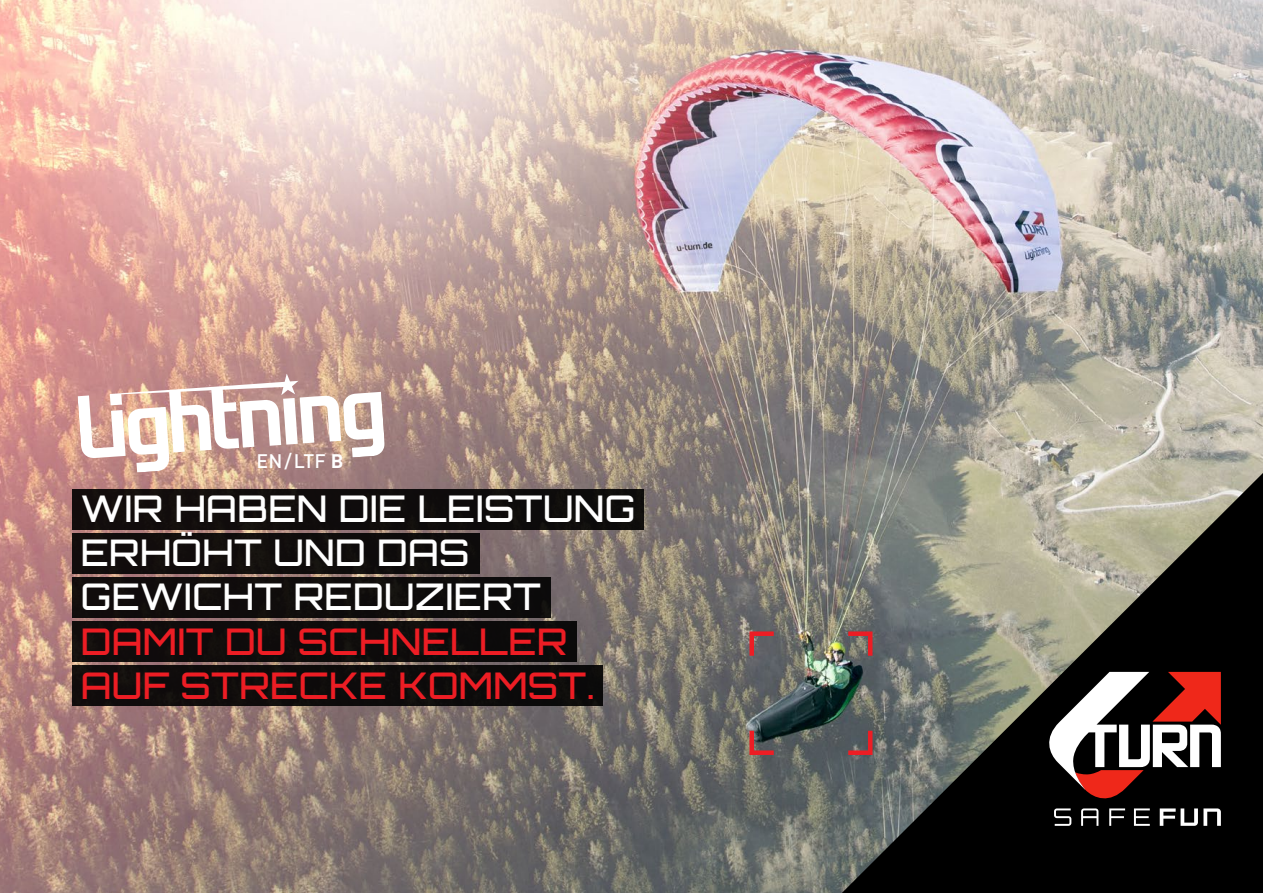
<style>
.page{position:relative;width:1263px;height:893px;background:#fff}
.page>*{position:absolute;margin:0;border:0;box-sizing:border-box;transform-origin:0 0}
.t1{font:500 36.75px/44.2px "Orbitron";letter-spacing:.01em;color:#fff}
.t2{font:500 36.75px/44.2px "Orbitron";letter-spacing:.01em;color:#ed1d24}
.t3{font:500 19.35px "DIN Pro";color:#fff}
.s1{font-weight:700}
</style>
<div class="page">
<img style="left:0;top:0;width:1263px;height:893px">
<img style="left:747px;top:629px;width:95px;height:128px">
<div style="left:72px;top:489px;width:572px;height:41px;background:#100c0c"></div>
<div style="left:72px;top:533px;width:408px;height:41px;background:#110c0c"></div>
<div style="left:72px;top:577px;width:479px;height:41px;background:#100c0c"></div>
<div style="left:72px;top:621px;width:505px;height:41px;background:#0f0c0b"></div>
<div style="left:72px;top:665px;width:531px;height:41px;background:#0f0b0b"></div>
<svg style="left:78px;top:373px;width:307px;height:99px"></svg>
<svg style="left:842px;top:473px;width:421px;height:420px;background:#56564f"></svg>
<svg style="left:1049px;top:672px;width:172px;height:154px"></svg>
<p class="t3" style="left:257px;top:448px;width:89px">EN/LTF <span class="s1">B</span></p>
<p class="t1" style="left:81px;top:486px;width:556px">WIR HABEN DIE LEISTUNG<br>ERHÖHT UND DAS<br>GEWICHT REDUZIERT</p>
<p class="t2" style="left:81px;top:619px;width:515px">DAMIT DU SCHNELLER<br>AUF STRECKE KOMMST.</p>
</div>
